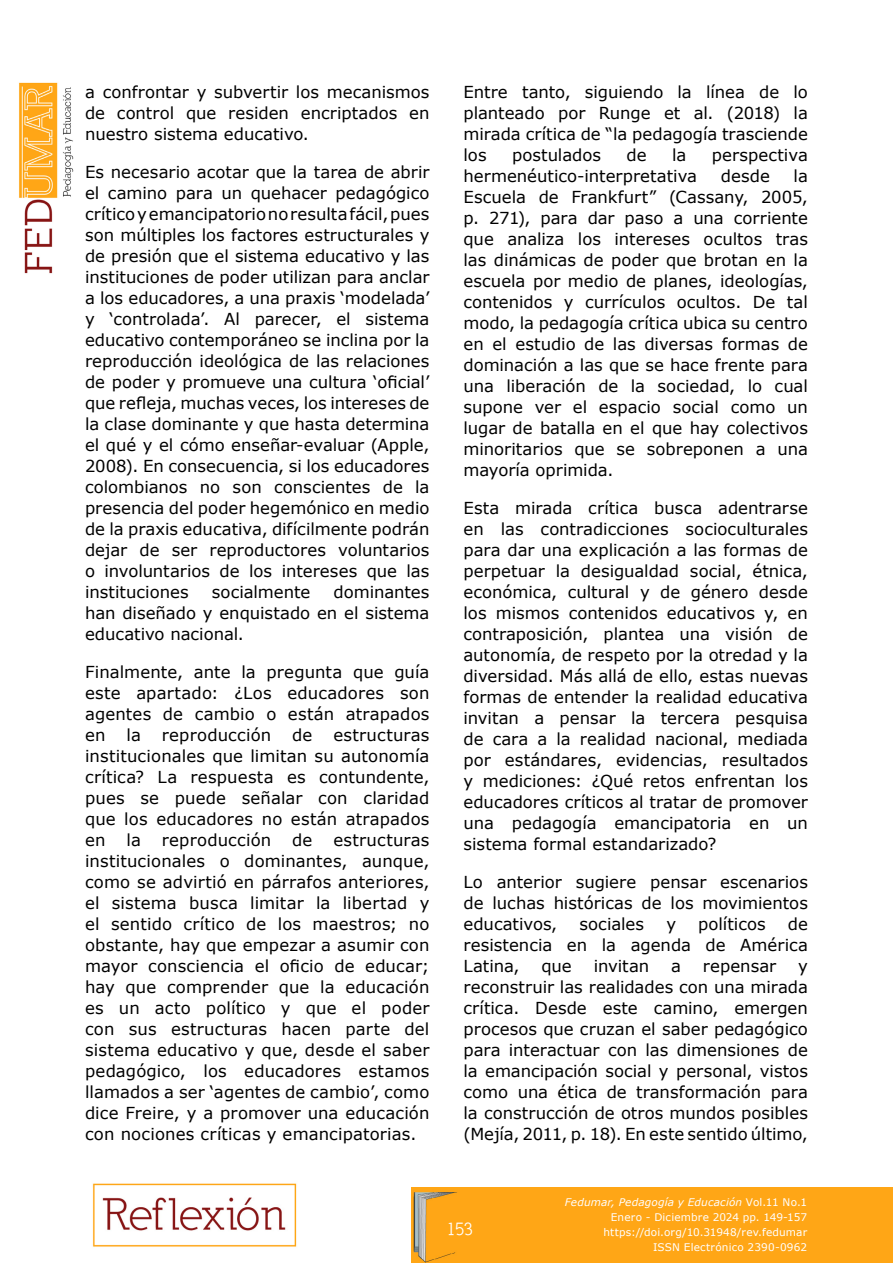
<style>
.page{position:relative;width:893px;height:1263px;background:#fff}
.page>*{position:absolute;margin:0;border:0;box-sizing:border-box;transform-origin:0 0}
.t1{font:700 18px "Nilland";color:#fff}
.t2{font:16.5px/21px "Verdana";color:#000;text-align:justify}
.t3{font:10.5px/15px "Verdana";letter-spacing:.015em;color:#fff;text-align:right}
.s1{font-style:italic}
</style>
<div class="page">
<div style="left:411px;top:1188px;width:482px;height:75px;background:#ffa616"></div>
<img style="left:19px;top:82px;width:55px;height:192px">
<img style="left:92px;top:1183px;width:205px;height:64px">
<p class="t2" style="left:85px;top:81px;width:346px">a confrontar y subvertir los mecanismos de control que residen encriptados en nuestro sistema educativo.</p>
<p class="t2" style="left:85px;top:161px;width:346px">Es necesario acotar que la tarea de abrir el camino para un quehacer pedagógico crítico y emancipatorio no resulta fácil, pues son múltiples los factores estructurales y de presión que el sistema educativo y las instituciones de poder utilizan para anclar a los educadores, a una praxis ‘modelada’ y ‘controlada’. Al parecer, el sistema educativo contemporáneo se inclina por la reproducción ideológica de las relaciones de poder y promueve una cultura ‘oficial’ que refleja, muchas veces, los intereses de la clase dominante y que hasta determina el qué y el cómo enseñar-evaluar (Apple, 2008). En consecuencia, si los educadores colombianos no son conscientes de la presencia del poder hegemónico en medio de la praxis educativa, difícilmente podrán dejar de ser reproductores voluntarios o involuntarios de los intereses que las instituciones</p>
<p class="t2" style="left:85px;top:581px;width:346px;text-indent:249px">dominantes han diseñado y enquistado en el sistema educativo nacional.</p>
<p class="t2" style="left:85px;top:661px;width:346px">Finalmente, ante la pregunta que guía este apartado: ¿Los educadores son agentes de cambio o están atrapados en</p>
<p class="t2" style="left:212px;top:581px;width:100px">socialmente</p>
<p class="t2" style="left:126px;top:724px;width:16px">la</p>
<p class="t2" style="left:162px;top:724px;width:111px">reproducción</p>
<p class="t2" style="left:292px;top:724px;width:22px">de</p>
<p class="t2" style="left:85px;top:724px;width:346px;text-indent:248px">estructuras institucionales que limitan su autonomía crítica? La respuesta es contundente, pues se puede señalar con claridad que los educadores no están atrapados en</p>
<p class="t2" style="left:126px;top:829px;width:16px">la</p>
<p class="t2" style="left:162px;top:829px;width:111px">reproducción</p>
<p class="t2" style="left:292px;top:829px;width:22px">de</p>
<p class="t2" style="left:85px;top:829px;width:346px;text-indent:248px">estructuras institucionales o dominantes, aunque, como se advirtió en párrafos anteriores, el sistema busca limitar la libertad y el sentido crítico de los maestros; no obstante, hay que empezar a asumir con mayor consciencia el oficio de educar; hay que comprender que la educación es un acto político y que el poder con sus estructuras hacen parte del sistema educativo y que, desde el saber pedagógico, los educadores estamos llamados a ser ‘agentes de cambio’, como dice Freire, y a promover una educación con nociones críticas y emancipatorias.</p>
<p class="t2" style="left:463px;top:81px;width:346px">Entre tanto, siguiendo la línea de lo planteado por Runge et al. (2018) la mirada crítica de “la pedagogía trasciende los</p>
<p class="t2" style="left:512px;top:144px;width:91px">postulados</p>
<p class="t2" style="left:627px;top:144px;width:22px">de</p>
<p class="t2" style="left:672px;top:144px;width:16px">la</p>
<p class="t2" style="left:712px;top:144px;width:98px">perspectiva</p>
<p class="t2" style="left:463px;top:165px;width:235px">hermenéutico-interpretativa</p>
<p class="t2" style="left:721px;top:165px;width:50px">desde</p>
<p class="t2" style="left:463px;top:165px;width:346px;text-indent:330px">la Escuela de Frankfurt” (Cassany, 2005, p. 271), para dar paso a una corriente que analiza los intereses ocultos tras las dinámicas de poder que brotan en la escuela por medio de planes, ideologías, contenidos y currículos ocultos. De tal modo, la pedagogía crítica ubica su centro en el estudio de las diversas formas de dominación a las que se hace frente para una liberación de la sociedad, lo cual supone ver el espacio social como un lugar de batalla en el que hay colectivos minoritarios que se sobreponen a una mayoría oprimida.</p>
<p class="t2" style="left:463px;top:497px;width:346px">Esta mirada crítica busca adentrarse en las contradicciones socioculturales para dar una explicación a las formas de perpetuar la desigualdad social, étnica, económica, cultural y de género desde los mismos contenidos educativos y, en contraposición, plantea una visión de autonomía, de respeto por la otredad y la diversidad. Más allá de ello, estas nuevas formas de entender la realidad educativa invitan a pensar la tercera pesquisa de cara a la realidad nacional, mediada por estándares, evidencias, resultados y mediciones: ¿Qué retos enfrentan los educadores críticos al tratar de promover una pedagogía emancipatoria en un sistema formal estandarizado?</p>
<p class="t2" style="left:463px;top:871px;width:346px">Lo anterior sugiere pensar escenarios de luchas históricas de los movimientos educativos,</p>
<p class="t2" style="left:579px;top:913px;width:66px">sociales</p>
<p class="t2" style="left:666px;top:913px;width:11px">y</p>
<p class="t2" style="left:698px;top:913px;width:69px">políticos</p>
<p class="t2" style="left:463px;top:913px;width:346px;text-indent:324px">de resistencia en la agenda de América Latina,</p>
<p class="t2" style="left:541px;top:955px;width:32px">que</p>
<p class="t2" style="left:594px;top:955px;width:57px">invitan</p>
<p class="t2" style="left:671px;top:955px;width:11px">a</p>
<p class="t2" style="left:703px;top:955px;width:75px">repensar</p>
<p class="t2" style="left:463px;top:955px;width:346px;text-indent:335px">y reconstruir las realidades con una mirada crítica. Desde este camino, emergen procesos que cruzan el saber pedagógico para interactuar con las dimensiones de la emancipación social y personal, vistos como una ética de transformación para la construcción de otros mundos posibles (Mejía, 2011, p. 18). En este sentido último,</p>
<p class="t1" style="left:446px;top:1218px;width:28px">153</p>
<p class="t3" style="left:565px;top:1194px;width:244px"><span class="s1">Fedumar, Pedagogía y Educación</span> Vol.11 No.1<br>Enero - Diciembre 2024 pp. 149-157 https://doi.org/10.31948/rev.fedumar<br>ISSN Electrónico 2390-0962</p>
</div>
